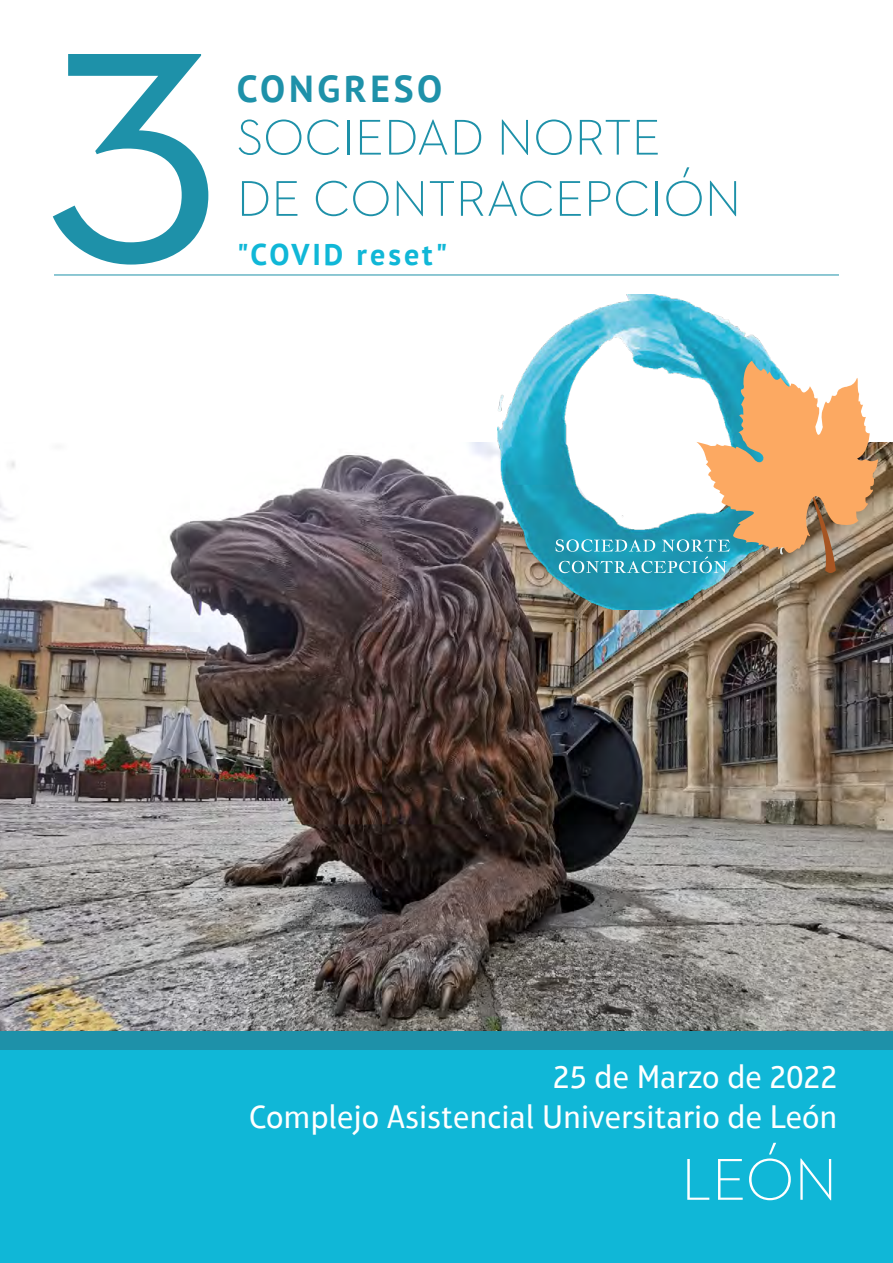
<style>
.page{position:relative;width:893px;height:1263px;background:#fff}
.page>*{position:absolute;margin:0;border:0;box-sizing:border-box;transform-origin:0 0}
.t1{font:300 60px "Neutraface 2 Text";color:#fff}
.t2{font:300 51px/61.2px "Neutraface 2 Text";color:#1e91a9}
.t3{font:700 37.5px "PT Sans";letter-spacing:.1em;color:#1e91a9}
.t4{font:33px/39.6px "Aptifer Sans Com";color:#fff;text-align:right}
.t5{font:700 30px "PT Sans";letter-spacing:.1em;color:#fff}
.t6{font:700 30px "PT Sans";letter-spacing:.1em;color:#10b7d7}
</style>
<div class="page">
<img style="left:0;top:442px;width:893px;height:589px">
<svg style="left:53px;top:54px;width:155px;height:211px"></svg>
<hr style="left:54px;top:275px;width:785px;height:1px;background:#1e91a9">
<div style="left:0;top:1031px;width:893px;height:232px;background:#1e91a9"></div>
<div style="left:0;top:1050px;width:893px;height:213px;background:#10b7d7"></div>
<img style="left:497px;top:294px;width:300px;height:315px">
<svg style="left:555px;top:361px;width:323px;height:215px"></svg>
<p class="t3" style="left:237px;top:64px;width:207px">CONGRESO</p>
<h2 class="t2" style="left:237px;top:106px;width:506px">SOCIEDAD NORTE<br>DE CONTRACEPCIÓN</h2>
<p class="t6" style="left:237px;top:234px;width:212px">"COVID reset"</p>
<p class="t4" style="left:249px;top:1057px;width:590px">25 de Marzo de 2022<br>Complejo Asistencial Universitario de León</p>
<h1 class="t1" style="left:681px;top:1142px;width:158px">LEÓN</h1>
<p class="t5" style="left:279px;top:1104px;width:357px">PROGRAMA CIENTÍFICO</p>
</div>
